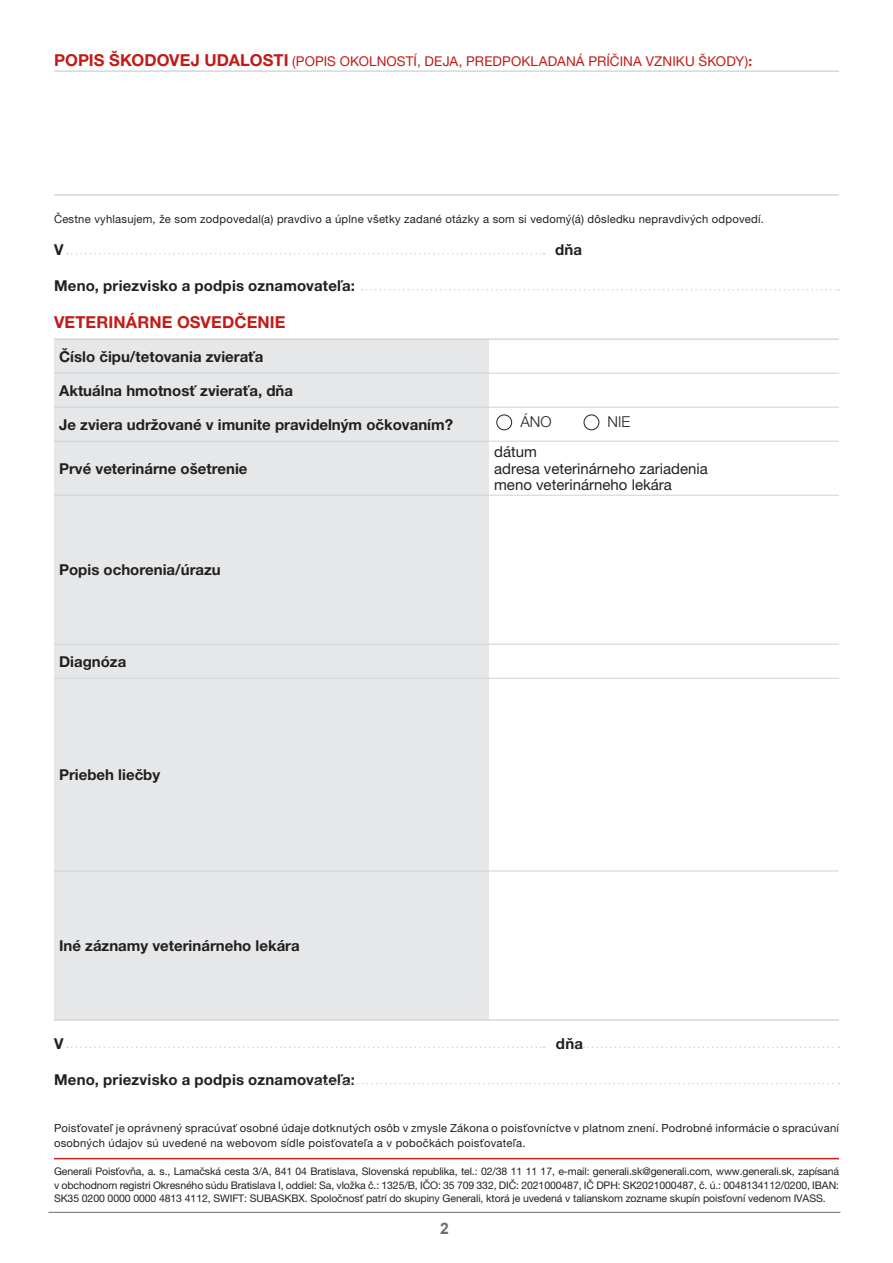
<style>
.page{position:relative;width:893px;height:1263px;background:#fff}
.page>*{position:absolute;margin:0;border:0;box-sizing:border-box;transform-origin:0 0}
.t1{font:700 16.5px "Helvetica Neue LT Pro";letter-spacing:.01em;color:#c21b17}
.t2{font:700 15.75px "Arial";color:#6c6d70}
.t3{font:700 15px "Helvetica Neue LT Pro";color:#231f20}
.t4{font:15px "Helvetica Neue LT Pro";color:#231f20}
.t5{font:300 15px "Helvetica Neue LT Pro";color:#231f20}
.t6{font:13.5px "Helvetica Neue LT Pro";letter-spacing:.01em;color:#c21b17}
.t7{font:11.25px/15px "Helvetica Neue LT Pro";letter-spacing:.02em;color:#231f20}
.t8{font:10.5px/13.5px "Helvetica Neue LT Pro";letter-spacing:-.01em;color:#231f20;text-align:justify}
.s1{font-weight:700;font-size:16.5px}
.s2{font-weight:700}
</style>
<div class="page">
<div style="left:54px;top:340px;width:435px;height:679px;background:#e6e7e9"></div>
<svg style="left:489px;top:372px;width:350px;height:499px"></svg>
<hr style="left:54px;top:373px;width:435px;height:1px;background:#d1d2d4">
<hr style="left:489px;top:373px;width:350px;height:1px;background:#d1d2d4">
<hr style="left:54px;top:407px;width:435px;height:1px;background:#d1d2d4">
<hr style="left:489px;top:407px;width:350px;height:1px;background:#d1d2d4">
<hr style="left:54px;top:441px;width:435px;height:1px;background:#d1d2d4">
<hr style="left:489px;top:441px;width:350px;height:1px;background:#d1d2d4">
<hr style="left:54px;top:495px;width:435px;height:1px;background:#d1d2d4">
<hr style="left:489px;top:495px;width:350px;height:1px;background:#d1d2d4">
<hr style="left:54px;top:644px;width:435px;height:1px;background:#d1d2d4">
<hr style="left:489px;top:644px;width:350px;height:1px;background:#d1d2d4">
<hr style="left:54px;top:678px;width:435px;height:1px;background:#d1d2d4">
<hr style="left:489px;top:678px;width:350px;height:1px;background:#d1d2d4">
<hr style="left:54px;top:871px;width:435px;height:1px;background:#d1d2d4">
<hr style="left:489px;top:871px;width:350px;height:1px;background:#d1d2d4">
<hr style="left:54px;top:338px;width:435px;height:2px;background:#d1d2d4">
<hr style="left:489px;top:338px;width:350px;height:2px;background:#d1d2d4">
<hr style="left:54px;top:1019px;width:435px;height:2px;background:#d1d2d4">
<hr style="left:489px;top:1019px;width:350px;height:2px;background:#d1d2d4">
<hr style="left:54px;top:70px;width:785px;height:2px;background:#d1d2d4">
<hr style="left:54px;top:194px;width:785px;height:2px;background:#d1d2d4">
<svg style="left:67px;top:253px;width:478px;height:1px"></svg>
<svg style="left:362px;top:289px;width:477px;height:2px"></svg>
<svg style="left:67px;top:1047px;width:478px;height:1px"></svg>
<svg style="left:307px;top:1083px;width:532px;height:1px"></svg>
<svg style="left:583px;top:1047px;width:256px;height:1px"></svg>
<hr style="left:54px;top:1158px;width:785px;height:1px;background:#c5221a">
<hr style="left:48px;top:1212px;width:792px;height:1px;background:#6c6d70">
<div style="left:496px;top:415px;width:16px;height:15px;border:1px solid #231f20;border-radius:50%"></div>
<div style="left:584px;top:415px;width:15px;height:15px;border:1px solid #231f20;border-radius:50%"></div>
<p class="t6" style="left:54px;top:53px;width:700px"><span class="s1">POPIS ŠKODOVEJ UDALOSTI</span> (POPIS OKOLNOSTÍ, DEJA, PREDPOKLADANÁ PRÍČINA VZNIKU ŠKODY)<span class="s2">:</span></p>
<p class="t7" style="left:54px;top:211px;width:711px">Čestne vyhlasujem, že som zodpovedal(a) pravdivo a úplne všetky zadané otázky a som si vedomý(á) dôsledku nepravdivých odpovedí.</p>
<p class="t3" style="left:54px;top:240px;width:11px">V</p>
<p class="t3" style="left:555px;top:240px;width:29px">dňa</p>
<p class="t3" style="left:54px;top:276px;width:302px">Meno, priezvisko a podpis oznamovateľa:</p>
<p class="t1" style="left:54px;top:312px;width:233px">VETERINÁRNE OSVEDČENIE</p>
<p class="t3" style="left:59px;top:347px;width:206px">Číslo čipu/tetovania zvieraťa</p>
<p class="t3" style="left:59px;top:381px;width:235px">Aktuálna hmotnosť zvieraťa, dňa</p>
<p class="t3" style="left:59px;top:415px;width:395px">Je zviera udržované v imunite pravidelným očkovaním?</p>
<p class="t3" style="left:59px;top:459px;width:190px">Prvé veterinárne ošetrenie</p>
<p class="t3" style="left:59px;top:560px;width:163px">Popis ochorenia/úrazu</p>
<p class="t3" style="left:59px;top:652px;width:69px">Diagnóza</p>
<p class="t3" style="left:59px;top:765px;width:103px">Priebeh liečby</p>
<p class="t5" style="left:520px;top:413px;width:33px">ÁNO</p>
<p class="t5" style="left:608px;top:413px;width:24px">NIE</p>
<p class="t4" style="left:494px;top:443px;width:44px">dátum</p>
<p class="t4" style="left:494px;top:459px;width:215px">adresa veterinárneho zariadenia</p>
<p class="t4" style="left:494px;top:476px;width:179px">meno veterinárneho lekára</p>
<p class="t3" style="left:59px;top:936px;width:242px">Iné záznamy veterinárneho lekára</p>
<p class="t3" style="left:54px;top:1034px;width:11px">V</p>
<p class="t3" style="left:556px;top:1034px;width:29px">dňa</p>
<p class="t3" style="left:54px;top:1070px;width:302px">Meno, priezvisko a podpis oznamovateľa:</p>
<p class="t7" style="left:54px;top:1120px;width:786px">Poisťovateľ je oprávnený spracúvať osobné údaje dotknutých osôb v zmysle Zákona o poisťovníctve v platnom znení. Podrobné informácie o spracúvaní osobných údajov sú uvedené na webovom sídle poisťovateľa a v pobočkách poisťovateľa.</p>
<p class="t8" style="left:54px;top:1164px;width:787px">Generali Poisťovňa, a. s., Lamačská cesta 3/A, 841 04 Bratislava, Slovenská republika, tel.: 02/38 11 11 17, e-mail: generali.sk@generali.com, www.generali.sk, zapísaná v obchodnom registri Okresného súdu Bratislava I, oddiel: Sa, vložka č.: 1325/B, IČO: 35 709 332, DIČ: 2021000487, IČ DPH: SK2021000487, č. ú.: 0048134112/0200, IBAN:<br>SK35 0200 0000 0000 4813 4112, SWIFT: SUBASKBX. Spoločnosť patrí do skupiny Generali, ktorá je uvedená v talianskom zozname skupín poisťovní vedenom IVASS.</p>
<p class="t2" style="left:440px;top:1218px;width:10px">2</p>
</div>
